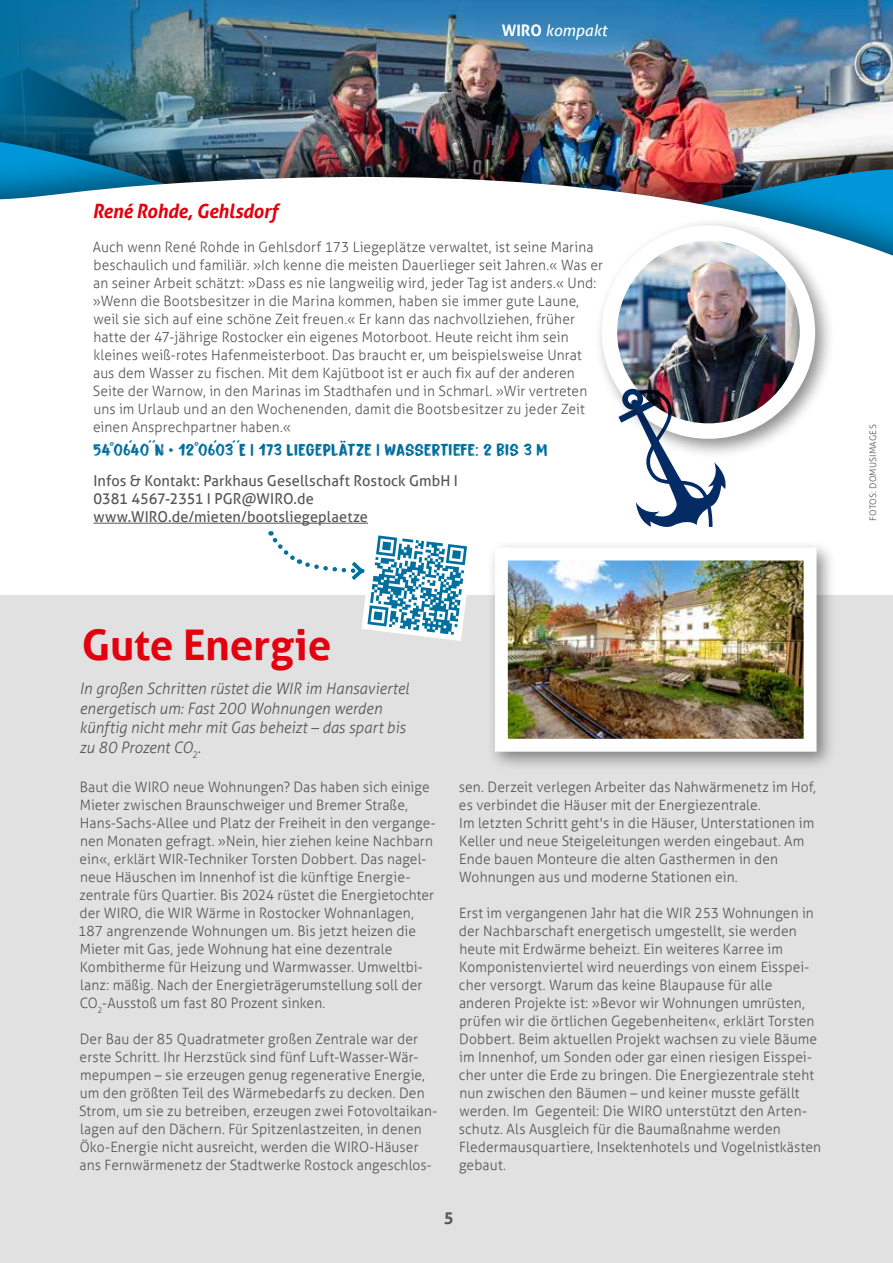
<style>
.page{position:relative;width:893px;height:1263px;background:#fff}
.page>*{position:absolute;margin:0;border:0;box-sizing:border-box;transform-origin:0 0}
.t1{font:700 42.3px "Aller";letter-spacing:-.005em;color:#e3000f}
.t2{font:italic 700 19.5px "Aller";letter-spacing:-.015em;color:#e3000f;scale:.96 1}
.t3{font:18px "Bitterbrush";color:#00709f}
.t4{font:700 16.5px "Aller";color:#565656}
.t5{font:italic 15.9px "Aller";color:#fff}
.t6{font:italic 300 15.75px/19.5px "Aller";color:#565656}
.t7{font:15px/18px "Aller";letter-spacing:.005em;color:#565656}
.t8{font:300 14.25px/18px "Aller";letter-spacing:.01em;color:#565656}
.t9{font:300 9px "Aller";letter-spacing:.02em;color:#565656}
.s1{font-weight:700;font-style:normal}
</style>
<div class="page">
<img style="left:0;top:0;width:893px;height:107px">
<div style="left:0;top:107px;width:893px;height:1156px;background:#000;opacity:.48"></div>
<svg style="left:0;top:134px;width:893px;height:461px"></svg>
<div style="left:0;top:595px;width:893px;height:668px;background:#e1e1e1"></div>
<div style="left:487px;top:539px;width:349px;height:233px;background:#000;opacity:.45"></div>
<img style="left:509px;top:562px;width:293px;height:176px">
<div style="left:495px;top:548px;width:321px;height:204px;border:13px solid #fff"></div>
<hr style="left:93px;top:523px;width:275px;height:1px;background:#565656">
<div style="left:594px;top:217px;width:241px;height:242px;background:#000;opacity:.45"></div>
<img style="left:609px;top:233px;width:198px;height:198px;border-radius:99px">
<div style="left:602px;top:225px;width:213px;height:214px;border:15px solid #fff;border-radius:50%"></div>
<svg style="left:602px;top:358px;width:153px;height:180px"></svg>
<svg style="left:269px;top:529px;width:204px;height:112px"></svg>
<p class="t5" style="left:502px;top:21px;width:107px"><span class="s1">WIRO</span> kompakt</p>
<h2 class="t2" style="left:92px;top:199px;width:195px">René Rohde, Gehlsdorf</h2>
<p class="t8" style="left:93px;top:238px;width:512px">Auch wenn René Rohde in Gehlsdorf 173 Liegeplätze verwaltet, ist seine Marina beschaulich und familiär. »Ich kenne die meisten Dauerlieger seit Jahren.« Was er an seiner Arbeit schätzt: »Dass es nie langweilig wird, jeder Tag ist anders.« Und: »Wenn die Bootsbesitzer in die Marina kommen, haben sie immer gute Laune, weil sie sich auf eine schöne Zeit freuen.« Er kann das nachvollziehen, früher hatte der 47-jährige Rostocker ein eigenes Motorboot. Heute reicht ihm sein kleines weiß-rotes Hafenmeisterboot. Das braucht er, um beispielsweise Unrat aus dem Wasser zu fischen. Mit dem Kajütboot ist er auch fix auf der anderen Seite der Warnow, in den Marinas im Stadthafen und in Schmarl. »Wir vertreten uns im Urlaub und an den Wochenenden, damit die Bootsbesitzer zu jeder Zeit einen Ansprechpartner haben.«</p>
<p class="t3" style="left:93px;top:436px;width:456px">54°06´40´´N • 12°06´03´´E | 173 LIEGEPLÄTZE | WASSERTIEFE: 2 BIS 3 M</p>
<p class="t7" style="left:93px;top:472px;width:366px">Infos &amp; Kontakt: Parkhaus Gesellschaft Rostock GmbH I<br>0381 4567-2351 I PGR@WIRO.de www.WIRO.de/mieten/bootsliegeplaetze</p>
<h1 class="t1" style="left:82px;top:619px;width:251px">Gute Energie</h1>
<p class="t6" style="left:79px;top:679px;width:331px">In großen Schritten rüstet die WIR im Hansaviertel energetisch um: Fast 200 Wohnungen werden künftig nicht mehr mit Gas beheizt – das spart bis zu 80 Prozent CO<sub>2</sub>.</p>
<p class="t8" style="left:78px;top:778px;width:359px">Baut die WIRO neue Wohnungen? Das haben sich einige Mieter zwischen Braunschweiger und Bremer Straße, Hans-Sachs-Allee und Platz der Freiheit in den vergange&shy;nen Monaten gefragt. »Nein, hier ziehen keine Nachbarn ein«, erklärt WIR-Techniker Torsten Dobbert. Das nagel&shy;neue Häuschen im Innenhof ist die künftige Energie&shy;zentrale fürs Quartier. Bis 2024 rüstet die Energietochter der WIRO, die WIR Wärme in Rostocker Wohnanlagen, 187 angrenzende Wohnungen um. Bis jetzt heizen die Mieter mit Gas, jede Wohnung hat eine dezentrale Kombitherme für Heizung und Warmwasser. Umweltbi&shy;lanz: mäßig. Nach der Energieträgerumstellung soll der CO<sub>2</sub>-Ausstoß um fast 80 Prozent sinken.</p>
<p class="t8" style="left:79px;top:1030px;width:360px">Der Bau der 85 Quadratmeter großen Zentrale war der erste Schritt. Ihr Herzstück sind fünf Luft-Wasser-Wär&shy;mepumpen – sie erzeugen genug regenerative Energie, um den größten Teil des Wärmebedarfs zu decken. Den Strom, um sie zu betreiben, erzeugen zwei Fotovoltaikan&shy;lagen auf den Dächern. Für Spitzenlastzeiten, in denen Öko-Energie nicht ausreicht, werden die WIRO-Häuser ans Fernwärmenetz der Stadtwerke Rostock angeschlos-</p>
<p class="t8" style="left:459px;top:778px;width:359px">sen. Derzeit verlegen Arbeiter das Nahwärmenetz im Hof, es verbindet die Häuser mit der Energiezentrale.<br>Im letzten Schritt geht's in die Häuser, Unterstationen im Keller und neue Steigeleitungen werden eingebaut. Am Ende bauen Monteure die alten Gasthermen in den Wohnungen aus und moderne Stationen ein.</p>
<p class="t8" style="left:459px;top:904px;width:364px">Erst im vergangenen Jahr hat die WIR 253 Wohnungen in der Nachbarschaft energetisch umgestellt, sie werden heute mit Erdwärme beheizt. Ein weiteres Karree im Komponistenviertel wird neuerdings von einem Eisspei&shy;cher versorgt. Warum das keine Blaupause für alle anderen Projekte ist: »Bevor wir Wohnungen umrüsten, prüfen wir die örtlichen Gegebenheiten«, erklärt Torsten Dobbert. Beim aktuellen Projekt wachsen zu viele Bäume im Innenhof, um Sonden oder gar einen riesigen Eisspei&shy;cher unter die Erde zu bringen. Die Energiezentrale steht nun zwischen den Bäumen – und keiner musste gefällt werden. Im Gegenteil: Die WIRO unterstützt den Arten&shy;schutz. Als Ausgleich für die Baumaßnahme werden Fledermausquartiere, Insektenhotels und Vogelnistkästen gebaut.</p>
<p class="t4" style="left:444px;top:1208px;width:11px">5</p>
<p class="t9" style="left:867px;top:521px;width:98px;rotate:-90deg">FOTOS: DOMUSIMAGES</p>
</div>
